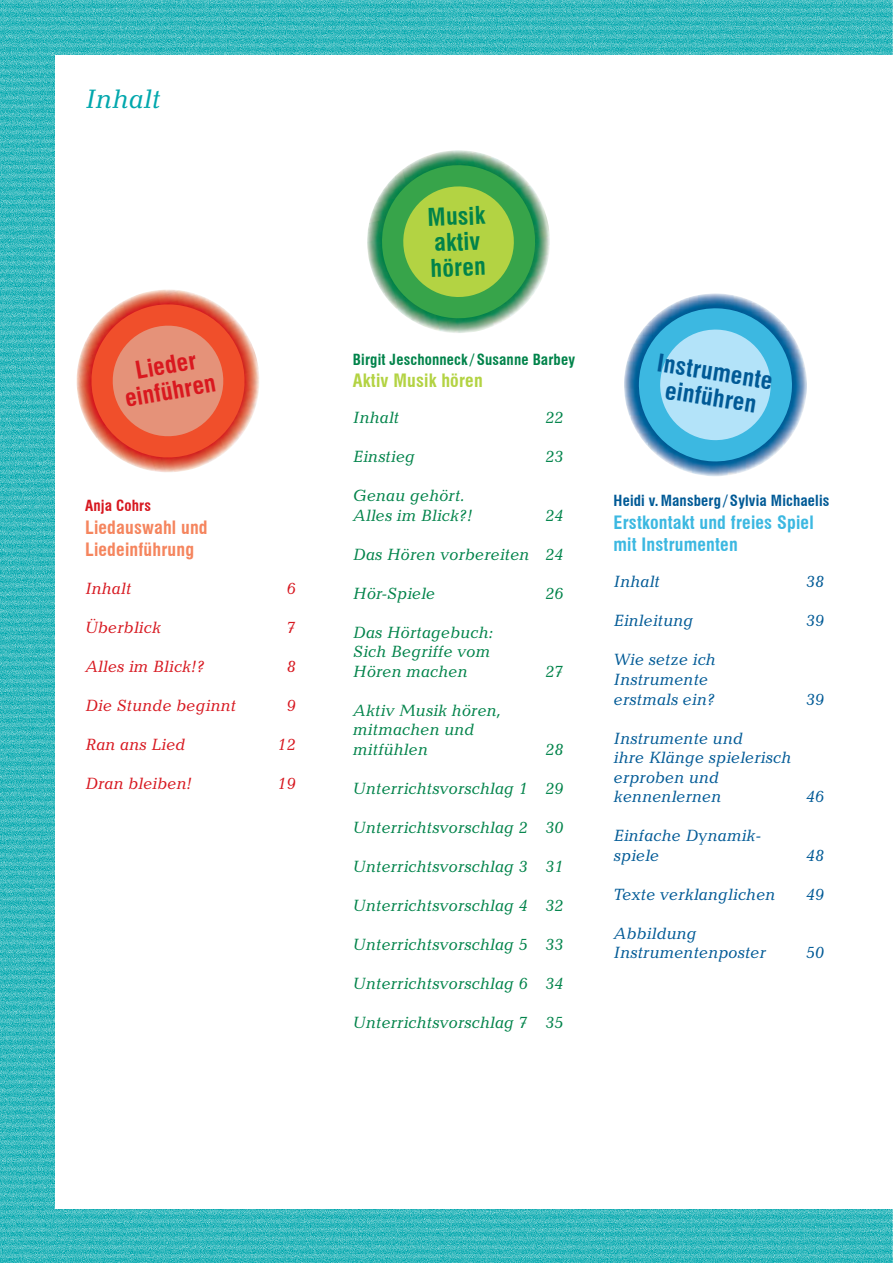
<style>
.page{position:relative;width:893px;height:1263px;background:#fff}
.page>*{position:absolute;margin:0;border:0;box-sizing:border-box;transform-origin:0 0}
.t1{font:italic 27px "Candida Std";color:#00a7ad}
.t2{font:700 condensed 24px/25.5px "Swiss 721 BT";color:#005a96;text-align:center}
.t3{font:700 condensed 24px/25.5px "Swiss 721 BT";color:#d9181f;text-align:center}
.t4{font:700 condensed 24px/25.5px "Swiss 721 BT";color:#01834a}
.t5{font:700 condensed 18px/22.5px "Swiss 721 BT";letter-spacing:.01em;color:#3cb8e1}
.t6{font:700 condensed 18px/22.5px "Swiss 721 BT";letter-spacing:.01em;color:#f5855e}
.t7{font:700 condensed 18px "Swiss 721 BT";letter-spacing:.01em;color:#b3d343}
.t8{font:italic 16.5px/19.5px "Candida Std";color:#01834a}
.t9{font:italic 16.5px/19.5px "Candida Std";color:#005a96}
.t10{font:italic 16.5px "Candida Std";color:#d7171f}
.t11{font:700 condensed 15px "Swiss 721 BT";letter-spacing:.01em;color:#01834a}
.t12{font:700 condensed 15px "Swiss 721 BT";letter-spacing:.01em;color:#005a96}
.t13{font:700 condensed 15px "Swiss 721 BT";letter-spacing:.01em;color:#d7171f}
</style>
<div class="page">
<img style="left:0;top:0;width:892px;height:1263px">
<hr style="left:892px;top:0;width:1px;height:1263px;background:#00a7ad">
<div style="left:55px;top:55px;width:838px;height:1153px;background:#fff"></div>
<img style="left:76px;top:289px;width:183px;height:183px">
<svg style="left:82px;top:295px;width:172px;height:171px;background:#ea846d"></svg>
<img style="left:367px;top:150px;width:183px;height:183px">
<svg style="left:374px;top:158px;width:169px;height:168px;background:#80be68"></svg>
<img style="left:624px;top:293px;width:183px;height:183px">
<svg style="left:637px;top:307px;width:156px;height:156px;background:#77c3e3"></svg>
<h1 class="t1" style="left:85px;top:83px;width:77px">Inhalt</h1>
<h2 class="t3" style="left:119px;top:361px;width:93px;rotate:-10deg">Lieder einführen</h2>
<p class="t13" style="left:85px;top:497px;width:67px">Anja Cohrs</p>
<p class="t6" style="left:85px;top:516px;width:124px">Liedauswahl und<br>Lied einführung</p>
<p class="t10" style="left:85px;top:579px;width:48px">Inhalt</p>
<p class="t10" style="left:286px;top:579px;width:11px">6</p>
<p class="t10" style="left:85px;top:618px;width:77px">Überblick</p>
<p class="t10" style="left:286px;top:618px;width:11px">7</p>
<p class="t10" style="left:85px;top:657px;width:121px">Alles im Blick!?</p>
<p class="t10" style="left:286px;top:657px;width:11px">8</p>
<p class="t10" style="left:85px;top:696px;width:152px">Die Stunde beginnt</p>
<p class="t10" style="left:286px;top:696px;width:11px">9</p>
<p class="t10" style="left:85px;top:735px;width:102px">Ran ans Lied</p>
<p class="t10" style="left:277px;top:735px;width:20px">12</p>
<p class="t10" style="left:85px;top:774px;width:108px">Dran bleiben!</p>
<p class="t10" style="left:277px;top:774px;width:20px">19</p>
<h2 class="t4" style="left:427px;top:205px;width:59px;rotate:-2deg">Musik aktiv hören</h2>
<p class="t11" style="left:353px;top:350px;width:224px">Birgit Jeschonneck / Susanne Barbey</p>
<p class="t7" style="left:353px;top:370px;width:131px">Aktiv Musik hören</p>
<p class="t8" style="left:353px;top:408px;width:48px">Inhalt</p>
<p class="t8" style="left:545px;top:408px;width:20px">22</p>
<p class="t8" style="left:353px;top:447px;width:64px">Einstieg</p>
<p class="t8" style="left:545px;top:447px;width:20px">23</p>
<p class="t8" style="left:353px;top:486px;width:121px">Genau gehört.<br>Alles im Blick?!</p>
<p class="t8" style="left:545px;top:505px;width:20px">24</p>
<p class="t8" style="left:353px;top:544px;width:212px">Das Hören vorbereiten 24</p>
<p class="t8" style="left:353px;top:583px;width:84px">Hör-Spiele</p>
<p class="t8" style="left:545px;top:583px;width:20px">26</p>
<p class="t8" style="left:353px;top:622px;width:142px">Das Hörtagebuch:<br>Sich Begriffe vom<br>Hören machen</p>
<p class="t8" style="left:545px;top:661px;width:20px">27</p>
<p class="t8" style="left:353px;top:700px;width:150px">Aktiv Musik hören, mitmachen und mitfühlen</p>
<p class="t8" style="left:545px;top:739px;width:20px">28</p>
<p class="t8" style="left:353px;top:778px;width:212px">Unterrichtsvorschlag 1 29</p>
<p class="t8" style="left:353px;top:817px;width:212px">Unterrichtsvorschlag 2 30</p>
<p class="t8" style="left:353px;top:856px;width:212px">Unterrichtsvorschlag 3 31</p>
<p class="t8" style="left:353px;top:895px;width:212px">Unterrichtsvorschlag 4 32</p>
<p class="t8" style="left:353px;top:934px;width:212px">Unterrichtsvorschlag 5 33</p>
<p class="t8" style="left:353px;top:973px;width:212px">Unterrichtsvorschlag 6 34</p>
<p class="t8" style="left:353px;top:1012px;width:212px">Unterrichtsvorschlag 7 35</p>
<h2 class="t2" style="left:660px;top:350px;width:118px;rotate:9deg">Instrumente einführen</h2>
<p class="t12" style="left:614px;top:492px;width:217px">Heidi v. Mansberg / Sylvia Michaelis</p>
<p class="t5" style="left:614px;top:511px;width:202px">Erstkontakt und freies Spiel mit Instrumenten</p>
<p class="t9" style="left:614px;top:572px;width:48px">Inhalt</p>
<p class="t9" style="left:806px;top:572px;width:20px">38</p>
<p class="t9" style="left:614px;top:611px;width:81px">Einleitung</p>
<p class="t9" style="left:806px;top:611px;width:20px">39</p>
<p class="t9" style="left:614px;top:650px;width:104px">Wie setze ich<br>Instrumente erstmals ein?</p>
<p class="t9" style="left:806px;top:689px;width:20px">39</p>
<p class="t9" style="left:614px;top:728px;width:179px">Instrumente und<br>ihre Klänge spielerisch erproben und kennenlernen</p>
<p class="t9" style="left:614px;top:825px;width:149px">Einfache Dynamik&shy;spiele</p>
<p class="t9" style="left:806px;top:786px;width:20px">46</p>
<p class="t9" style="left:806px;top:845px;width:20px">48</p>
<p class="t9" style="left:614px;top:884px;width:163px">Texte verklanglichen</p>
<p class="t9" style="left:806px;top:884px;width:20px">49</p>
<p class="t9" style="left:614px;top:923px;width:154px">Abbildung<br>Instrumentenposter</p>
<p class="t9" style="left:806px;top:943px;width:20px">50</p>
</div>
